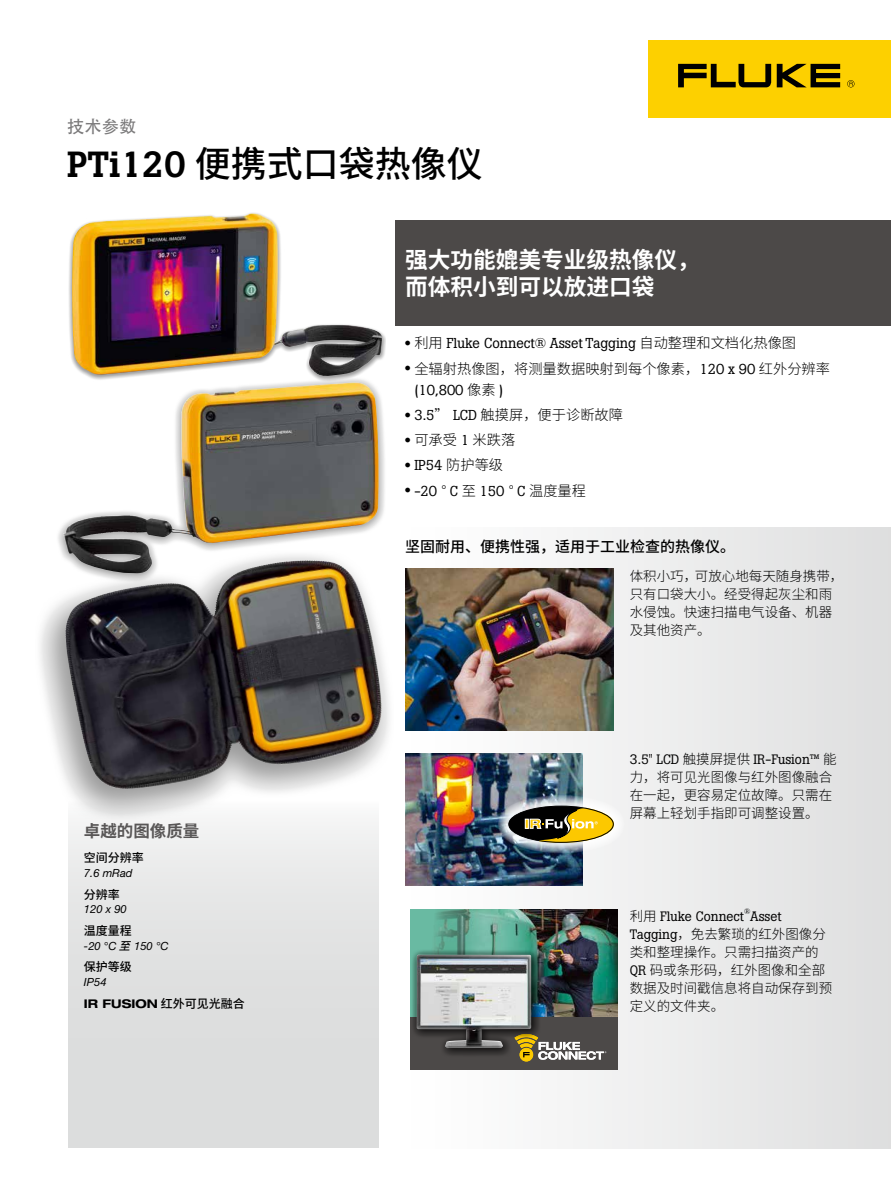
<style>
.page{position:relative;width:891px;height:1188px;background:#fff}
.page>*{position:absolute;margin:0;border:0;box-sizing:border-box;transform-origin:0 0}
.t1{font:500 36px "Source Han Sans CN";color:#000}
.t2{font:700 22.65px/27.3px "Source Han Sans CN";color:#fff}
.t3{font:17.25px "Adobe Heiti Std";color:#7b7a7b}
.t4{font:700 16.5px "Source Han Sans CN";color:#595757}
.t5{font:500 15px "Source Han Sans CN";color:#000}
.t6{font:14.25px "Boton Pro";color:#000}
.t7{font:300 14.25px "Source Han Sans CN";color:#000}
.t8{font:300 13.5px/18px "Source Han Sans CN";color:#000}
.t9{font:13.5px "Boton Pro";color:#000}
.t10{font:500 12px "Source Han Sans CN";color:#000}
.t11{font:700 expanded 12px "Helvetica Neue LT Pro";color:#000}
.t12{font:italic 11.25px "Helvetica Neue LT Pro";color:#000}
.t13{font:7.8px "Boton Pro";color:#000}
.s1{font-family:"Boton Pro"}
.s2{font-family:"Source Han Sans CN";font-weight:300}
.s3{font-family:"Boton Pro";font-weight:400}
.s4{font-family:"Source Han Sans CN";font-weight:500}
.s5{font-family:"Source Han Sans CN";font-weight:500;font-stretch:normal}
</style>
<div class="page">
<img style="left:58px;top:382px;width:327px;height:168px">
<img style="left:63px;top:383px;width:288px;height:167px">
<div style="left:68px;top:801px;width:311px;height:347px;background:#dcdddd"></div>
<div style="left:396px;top:527px;width:495px;height:621px;background:linear-gradient(to right,#fbfcfc,#dfe0e0)"></div>
<img style="left:406px;top:569px;width:207px;height:161px">
<svg style="left:69px;top:238px;width:317px;height:144px"></svg>
<img style="left:72px;top:213px;width:311px;height:163px">
<svg style="left:40px;top:550px;width:349px;height:273px"></svg>
<img style="left:177px;top:560px;width:132px;height:56px">
<img style="left:406px;top:754px;width:176px;height:131px">
<img style="left:498px;top:795px;width:126px;height:58px">
<div style="left:509px;top:806px;width:104px;height:36px;background:#000;border-radius:50%"></div>
<div style="left:508px;top:806px;width:106px;height:37px;border:1px solid #000;border-radius:50%"></div>
<svg style="left:525px;top:808px;width:89px;height:34px"></svg>
<img style="left:410px;top:909px;width:207px;height:109px">
<div style="left:410px;top:1018px;width:207px;height:52px;background:#4c4948"></div>
<svg style="left:543px;top:1041px;width:63px;height:19px"></svg>
<img style="left:405px;top:937px;width:138px;height:137px">
<div style="left:648px;top:40px;width:243px;height:77px;background:#fdd000"></div>
<svg style="left:777px;top:64px;width:63px;height:23px"></svg>
<svg style="left:678px;top:64px;width:93px;height:23px"></svg>
<svg style="left:847px;top:80px;width:8px;height:7px"></svg>
<div style="left:395px;top:220px;width:496px;height:105px;background:#4c4948"></div>
<p class="t3" style="left:67px;top:116px;width:71px">技术参数</p>
<h1 class="t1" style="left:67px;top:144px;width:417px"><span class="s1">PTi120</span> 便携式口袋热像仪</h1>
<h2 class="t2" style="left:405px;top:247px;width:296px">强大功能媲美专业级热像仪，而体积小到可以放进口袋</h2>
<p class="t6" style="left:405px;top:334px;width:393px"><sup>●</sup> <span class="s2">利用</span> Fluke Connect® Asset Tagging <span class="s2">自动整理和文档化热像图</span></p>
<p class="t7" style="left:405px;top:360px;width:427px"><sup>●</sup> 全辐射热像图，将测量数据映射到每个像素，<span class="s3">120 x 90</span> 红外分辨率</p>
<p class="t6" style="left:414px;top:381px;width:91px">(10,800 <span class="s2">像素</span> )</p>
<p class="t7" style="left:405px;top:407px;width:220px"><sup>●</sup> <span class="s3">3.5</span>” <span class="s3">LCD</span> 触摸屏，便于诊断故障</p>
<p class="t7" style="left:405px;top:432px;width:112px"><sup>●</sup> 可承受 <span class="s3">1</span> 米跌落</p>
<p class="t6" style="left:405px;top:456px;width:100px"><sup>●</sup> IP54 <span class="s2">防护等级</span></p>
<p class="t6" style="left:405px;top:482px;width:183px"><sup>●</sup> -20 <span class="s2">°</span> C <span class="s2">至</span> 150 <span class="s2">°</span> C <span class="s2">温度量程</span></p>
<p class="t5" style="left:405px;top:538px;width:331px">坚固耐用、便携性强，适用于工业检查的热像仪。</p>
<p class="t8" style="left:630px;top:567px;width:215px">体积小巧，可放心地每天随身携带，只有口袋大小。经受得起灰尘和雨水侵蚀。快速扫描电气设备、机器及其他资产。</p>
<p class="t4" style="left:84px;top:822px;width:117px">卓越的图像质量</p>
<p class="t10" style="left:84px;top:851px;width:61px">空间分辨率</p>
<p class="t12" style="left:84px;top:866px;width:50px">7.6 mRad</p>
<p class="t10" style="left:84px;top:888px;width:37px">分辨率</p>
<p class="t12" style="left:84px;top:902px;width:44px">120 x 90</p>
<p class="t10" style="left:84px;top:924px;width:49px">温度量程</p>
<p class="t12" style="left:84px;top:939px;width:86px">-20 °C <span class="s4">至</span> 150 °C</p>
<p class="t10" style="left:84px;top:960px;width:49px">保护等级</p>
<p class="t12" style="left:84px;top:975px;width:24px">IP54</p>
<p class="t11" style="left:84px;top:995px;width:162px">IR FUSION <span class="s5">红外可见光融合</span></p>
<p class="t9" style="left:630px;top:751px;width:208px">3.5" LCD <span class="s2">触摸屏提供</span> IR-Fusion™ <span class="s2">能</span></p>
<p class="t8" style="left:630px;top:769px;width:204px;text-align:justify">力，将可见光图像与红外图像融合在一起，更容易定位故障。只需在屏幕上轻划手指即可调整设置。</p>
<p class="t9" style="left:630px;top:908px;width:116px"><span class="s2">利用</span> Fluke Connect</p>
<p class="t13" style="left:744px;top:907px;width:8px">®</p>
<p class="t9" style="left:750px;top:908px;width:33px">Asset</p>
<p class="t8" style="left:630px;top:925px;width:204px"><span class="s3">Tagging</span>，免去繁琐的红外图像分类和整理操作。只需扫描资产的<br><span class="s3">QR</span> 码或条形码，红外图像和全部数据及时间戳信息将自动保存到预定义的文件夹。</p>
</div>
